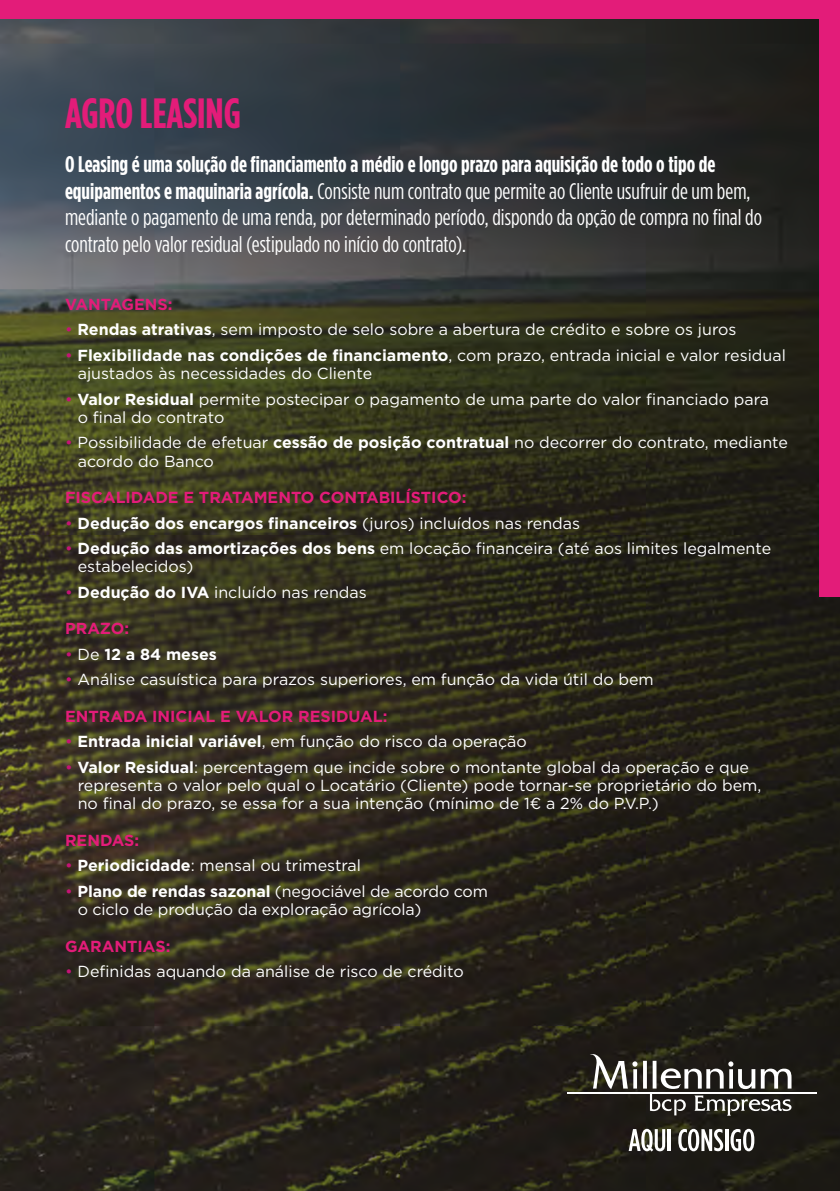
<style>
.page{position:relative;width:840px;height:1191px;background:#fff}
.page>*{position:absolute;margin:0;border:0;box-sizing:border-box;transform-origin:0 0}
.t1{font:700 42.2px "Gotham Condensed";color:#e31c79}
.t2{font:22.6px/26.8px "Gotham Condensed";color:#fff}
.t3{font:16px/18.4px "Gotham";color:#fff}
.t4{font:700 16px "Gotham";color:#e31c79}
.t5{font:700 16px "Gotham";color:#fff}
.s1{font-weight:700}
.s2{color:#c51476}
.s3{font-weight:400;color:#c51476}
.s4{font-weight:400}
</style>
<div class="page">
<img style="left:0;top:19px;width:839px;height:1172px">
<div style="left:818px;top:0;width:21px;height:596px;background:#e31c79"></div>
<div style="left:0;top:0;width:839px;height:19px;background:#e31c79"></div>
<svg style="left:628px;top:1128px;width:36px;height:23px"></svg>
<hr style="left:667px;top:1129px;width:3px;height:22px;background:#fff">
<svg style="left:678px;top:1128px;width:44px;height:23px"></svg>
<hr style="left:724px;top:1129px;width:3px;height:22px;background:#fff">
<svg style="left:730px;top:1128px;width:24px;height:23px"></svg>
<hr style="left:566px;top:1092px;width:250px;height:1px;background:#fff">
<svg style="left:589px;top:1053px;width:202px;height:62px"></svg>
<h1 class="t1" style="left:65px;top:89px;width:177px">AGRO LEASING</h1>
<p class="t2" style="left:65px;top:150px;width:698px"><span class="s1">O Leasing é uma solução de financiamento a médio e longo prazo para aquisição de todo o tipo de equipamentos e maquinaria agrícola.</span> Consiste num contrato que permite ao Cliente usufruir de um bem, mediante o pagamento de uma renda, por determinado período, dispondo da opção de compra no final do contrato pelo valor residual (estipulado no início do contrato).</p>
<p class="t4" style="left:65px;top:294px;width:109px">VANTAGENS:</p>
<p class="t3" style="left:65px;top:320px;width:672px"><span class="s2">•</span> <span class="s1">Rendas atrativas</span>, sem imposto de selo sobre a abertura de crédito e sobre os juros</p>
<p class="t3" style="left:78px;top:346px;width:709px;text-indent:-13px"><span class="s2">•</span> <span class="s1">Flexibilidade nas condições de financiamento</span>, com prazo, entrada inicial e valor residual ajustados às necessidades do Cliente</p>
<p class="t3" style="left:78px;top:389px;width:692px;text-indent:-13px"><span class="s2">•</span> <span class="s1">Valor Residual</span> permite postecipar o pagamento de uma parte do valor financiado para o final do contrato</p>
<p class="t3" style="left:78px;top:433px;width:711px;text-indent:-13px"><span class="s2">•</span> Possibilidade de efetuar <span class="s1">cessão de posição contratual</span> no decorrer do contrato, mediante acordo do Banco</p>
<p class="t4" style="left:65px;top:487px;width:403px">FISCALIDADE E TRATAMENTO CONTABILÍSTICO:</p>
<p class="t5" style="left:65px;top:512px;width:516px"><span class="s3">•</span> Dedução dos encargos financeiros <span class="s4">(juros) incluídos nas rendas</span></p>
<p class="t3" style="left:78px;top:539px;width:694px;text-indent:-13px"><span class="s2">•</span> <span class="s1">Dedução das amortizações dos bens</span> em locação financeira (até aos limites legalmente estabelecidos)</p>
<p class="t3" style="left:65px;top:582px;width:303px"><span class="s2">•</span> <span class="s1">Dedução do IVA</span> incluído nas rendas</p>
<p class="t4" style="left:65px;top:618px;width:65px">PRAZO:</p>
<p class="t5" style="left:65px;top:643px;width:153px"><span class="s3">•</span> <span class="s4">De</span> 12 a 84 meses</p>
<p class="t3" style="left:65px;top:670px;width:590px"><span class="s2">•</span> Análise casuística para prazos superiores, em função da vida útil do bem</p>
<p class="t4" style="left:65px;top:705px;width:324px">ENTRADA INICIAL E VALOR RESIDUAL:</p>
<p class="t3" style="left:65px;top:732px;width:463px"><span class="s2">•</span> <span class="s1">Entrada inicial variável</span>, em função do risco da operação</p>
<p class="t3" style="left:78px;top:757px;width:684px;text-indent:-13px"><span class="s2">•</span> <span class="s1">Valor Residual</span>: percentagem que incide sobre o montante global da operação e que representa o valor pelo qual o Locatário (Cliente) pode tornar-se proprietário do bem, no final do prazo, se essa for a sua intenção (mínimo de 1€ a 2% do P.V.P.)</p>
<p class="t4" style="left:65px;top:829px;width:76px">RENDAS:</p>
<p class="t3" style="left:65px;top:856px;width:297px"><span class="s2">•</span> <span class="s1">Periodicidade</span>: mensal ou trimestral</p>
<p class="t3" style="left:78px;top:881px;width:411px;text-indent:-13px"><span class="s2">•</span> <span class="s1">Plano de rendas sazonal</span> (negociável de acordo com o ciclo de produção da exploração agrícola)</p>
<p class="t4" style="left:65px;top:935px;width:107px">GARANTIAS:</p>
<p class="t3" style="left:65px;top:961px;width:400px"><span class="s2">•</span> Definidas aquando da análise de risco de crédito</p>
</div>
